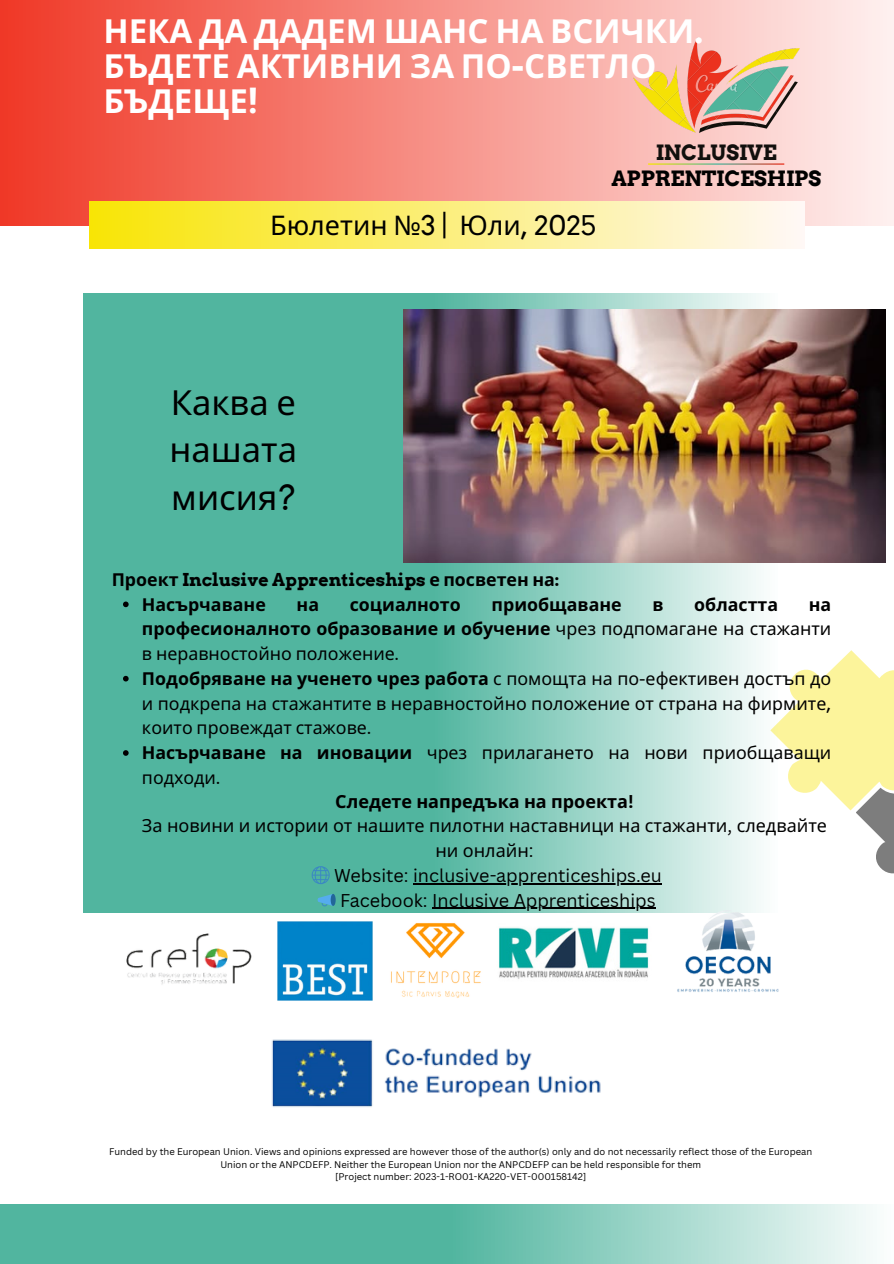
<style>
.page{position:relative;width:894px;height:1264px;background:#fff}
.page>*{position:absolute;margin:0;border:0;box-sizing:border-box;transform-origin:0 0}
.t1{font:34.5px/47.2px "Noto Sans";color:#000;text-align:justify}
.t2{font:700 33.15px "Noto Sans";color:#fff}
.t3{font:27px "Noto Sans";color:#000}
.t4{font:700 21px "Arvo";letter-spacing:-.01em;color:#000}
.t5{font:700 21px "Arvo";letter-spacing:-.01em;color:#110f0d}
.t6{font:18px/24.8px "Noto Sans";color:#000;text-align:center}
.t7{font:18px/24.8px "Canva Sans";color:#000;text-align:center}
.t8{font:700 17.7px/24.8px "Noto Sans";color:#000;text-align:right}
.t9{font:17.7px/24.8px "Noto Sans";color:#000}
.t10{font:700 17.7px "Arvo";color:#000}
.t11{font:9.45px/12.6px "Canva Sans";color:#000;text-align:center}
.s1{font-family:"Arvo"}
.s2{font-family:"Noto Sans"}
.s3{font-weight:400}
.s4{font-family:"Arvo";font-weight:400}
.s5{font-weight:700}
.s6{font-family:"Canva Sans";font-weight:700}
.s7{font-family:"Canva Sans"}
</style>
<div class="page">
<svg style="left:84px;top:293px;width:693px;height:619px;background:#70c1b0"></svg>
<div style="left:0;top:0;width:893px;height:225px;background:linear-gradient(to right,#ef3826,#fef0f0)"></div>
<div style="left:89px;top:202px;width:715px;height:47px;background:linear-gradient(to right,#f8e504,#fff8f6)"></div>
<img style="left:633px;top:37px;width:166px;height:95px">
<hr style="left:648px;top:163px;width:136px;height:2px;background:#fff">
<img style="left:126px;top:933px;width:126px;height:51px">
<img style="left:674px;top:900px;width:105px;height:92px">
<img style="left:277px;top:921px;width:95px;height:79px">
<img style="left:391px;top:923px;width:90px;height:75px">
<img style="left:499px;top:927px;width:150px;height:52px">
<img style="left:271px;top:1039px;width:330px;height:68px">
<svg style="left:856px;top:810px;width:37px;height:64px"></svg>
<svg style="left:770px;top:650px;width:123px;height:160px"></svg>
<svg style="left:0;top:1204px;width:873px;height:59px;background:#78c5b4"></svg>
<img style="left:403px;top:309px;width:482px;height:253px">
<svg style="left:123px;top:601px;width:6px;height:6px"></svg>
<svg style="left:123px;top:676px;width:6px;height:5px"></svg>
<svg style="left:123px;top:750px;width:6px;height:5px"></svg>
<hr style="left:413px;top:883px;width:248px;height:1px;background:#000">
<hr style="left:432px;top:907px;width:223px;height:1px;background:#000">
<svg style="left:311px;top:866px;width:18px;height:18px"></svg>
<svg style="left:317px;top:893px;width:18px;height:13px"></svg>
<p class="t2" style="left:103px;top:8px;width:601px">НЕКА ДА ДАДЕМ ШАНС НА ВСИЧКИ<span class="s1">.</span></p>
<p class="t2" style="left:103px;top:42px;width:554px">БЪДЕТЕ АКТИВНИ ЗА ПО<span class="s1">-</span>СВЕТЛО</p>
<p class="t2" style="left:103px;top:77px;width:157px">БЪДЕЩЕ<span class="s1">!</span></p>
<h3 class="t3" style="left:270px;top:206px;width:327px">Бюлетин №<span class="s1">3 |</span> Юли<span class="s1">, 2025</span></h3>
<h3 class="t5" style="left:655px;top:140px;width:123px">INCLUSIVE</h3>
<h3 class="t4" style="left:611px;top:166px;width:211px">APPRENTICESHIPS</h3>
<h1 class="t1" style="left:169px;top:378px;width:129px">Каква е нашата мисия<span class="s1">?</span></h1>
<p class="t10" style="left:112px;top:569px;width:449px"><span class="s2">Проект</span> Inclusive Apprenticeships <span class="s2">е посветен на</span>:</p>
<h4 class="t8" style="left:142px;top:591px;width:125px">Насърчаване</h4>
<h4 class="t8" style="left:296px;top:591px;width:24px">на</h4>
<h4 class="t8" style="left:350px;top:591px;width:112px">социалното</h4>
<h4 class="t8" style="left:491px;top:591px;width:132px">приобщаване</h4>
<h4 class="t8" style="left:652px;top:591px;width:13px">в</h4>
<h4 class="t8" style="left:694px;top:591px;width:85px">областта</h4>
<h4 class="t8" style="left:142px;top:591px;width:690px">на<br>професионалното образование и обучение <span class="s3">чрез подпомагане на стажанти</span></h4>
<h5 class="t9" style="left:142px;top:641px;width:258px">в неравностойно положение<span class="s1">.</span></h5>
<h5 class="t8" style="left:142px;top:665px;width:690px">Подобряване на ученето чрез работа <span class="s3">с помощта на по</span><span class="s4">-</span><span class="s3">ефективен достъп до</span></h5>
<h5 class="t9" style="left:142px;top:690px;width:690px">и подкрепа на стажантите в неравностойно положение от страна на фирмите<span class="s1">, </span>които провеждат стажове<span class="s1">.</span></h5>
<h5 class="t8" style="left:142px;top:740px;width:272px">Насърчаване на иновации</h5>
<p class="t9" style="left:426px;top:740px;width:406px">чрез прилагането на нови приобщаващи</p>
<p class="t9" style="left:142px;top:764px;width:79px">подходи<span class="s1">.</span></p>
<h3 class="t6" style="left:142px;top:788px;width:686px"><span class="s5">Следете напредъка на проекта</span><span class="s6">!<br></span>За новини и истории от нашите пилотни наставници на стажанти<span class="s7">,</span> следвайте ни онлайн<span class="s7">:</span></h3>
<h3 class="t7" style="left:334px;top:862px;width:329px">Website: inclusive-apprenticeships.eu<br>Facebook: Inclusive Apprenticeships</h3>
<p class="t11" style="left:109px;top:1144px;width:704px">Funded by the European Union. Views and opinions expressed are however those of the author(s) only and do not necessarily reflect those of the European<br>Union or the ANPCDEFP. Neither the European Union nor the ANPCDEFP can be held responsible for them<br>[Project number: 2023-1-RO01-KA220-VET-000158142]</p>
</div>
